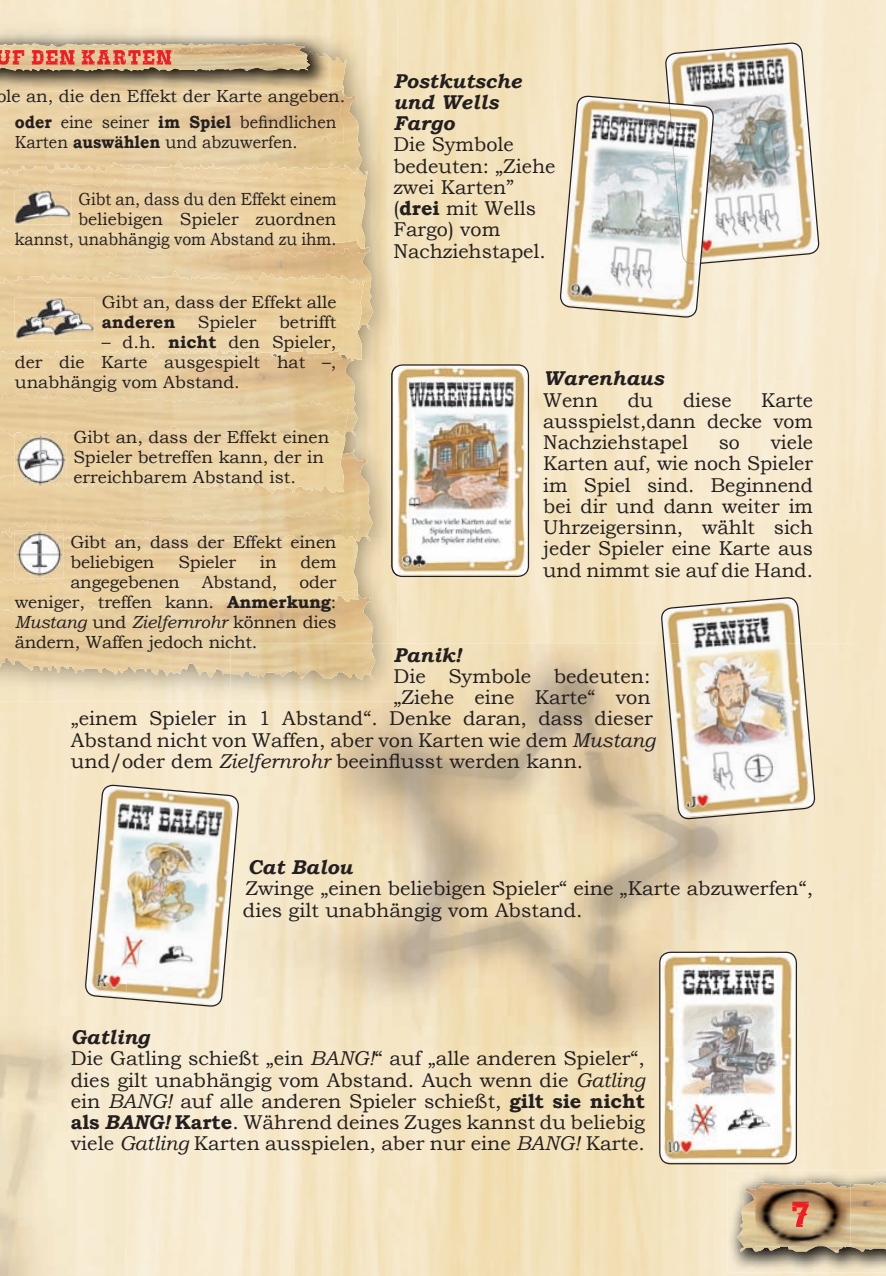
<style>
.page{position:relative;width:886px;height:1276px;background:#fff}
.page>*{position:absolute;margin:0;border:0;box-sizing:border-box;transform-origin:0 0}
.t1{font:35px "Saloon After";color:#ee1d23;scale:2.5 1}
.t2{font:20px/21.2px "Bookman Old Style";color:#231f20}
.t3{font:italic 700 20px/21.2px "Bookman Old Style";color:#231f20}
.t4{font:20px "Saloon After";letter-spacing:-.025em;color:#ee1d23;scale:2.5 1}
.t5{font:17.5px/20px "Bookman Old Style";color:#231f20;text-align:justify}
.t6{font:17.5px/20px "Bookman Old Style";color:#231f20;text-align:right;scale:.9 1}
.t7{font:17.5px "Bookman Old Style";color:#231f20;scale:.92 1}
.t8{font:700 17.5px "Bookman Old Style";color:#231f20}
.s1{font-weight:700}
.s2{font-style:italic}
.s3{font-weight:700;font-style:italic}
</style>
<div class="page">
<img style="left:397px;top:63px;width:181px;height:353px">
<img style="left:497px;top:416px;width:83px;height:227px">
<img style="left:397px;top:577px;width:100px;height:66px">
<div style="left:745px;top:1048px;width:84px;height:228px;background:#f6e9cc"></div>
<img style="left:661px;top:1161px;width:84px;height:115px">
<img style="left:0;top:979px;width:127px;height:297px">
<img style="left:397px;top:364px;width:132px;height:213px">
<svg style="left:661px;top:597px;width:154px;height:240px"></svg>
<svg style="left:84px;top:778px;width:156px;height:235px"></svg>
<img style="left:727px;top:1170px;width:159px;height:102px">
<img style="left:737px;top:1180px;width:149px;height:71px">
<img style="left:755px;top:1183px;width:95px;height:63px">
<img style="left:660px;top:952px;width:136px;height:209px">
<div style="left:659px;top:951px;width:138px;height:213px;border:1px solid #231f20;border-radius:11px"></div>
<svg style="left:559px;top:42px;width:261px;height:282px"></svg>
<img style="left:0;top:10px;width:397px;height:691px">
<img style="left:230px;top:643px;width:167px;height:58px">
<img style="left:392px;top:367px;width:5px;height:207px">
<img style="left:0;top:93px;width:362px;height:82px">
<img style="left:0;top:86px;width:344px;height:57px">
<img style="left:0;top:190px;width:299px;height:38px">
<img style="left:0;top:165px;width:299px;height:25px">
<img style="left:0;top:247px;width:370px;height:83px">
<img style="left:0;top:228px;width:366px;height:29px">
<img style="left:0;top:330px;width:295px;height:19px">
<img style="left:0;top:275px;width:295px;height:55px">
<img style="left:0;top:593px;width:374px;height:84px">
<img style="left:230px;top:643px;width:145px;height:37px">
<img style="left:0;top:541px;width:291px;height:37px">
<img style="left:0;top:578px;width:291px;height:36px">
<img style="left:0;top:449px;width:372px;height:92px">
<img style="left:0;top:510px;width:360px;height:31px">
<img style="left:0;top:436px;width:277px;height:14px">
<img style="left:0;top:450px;width:277px;height:43px">
<img style="left:0;top:353px;width:356px;height:83px">
<img style="left:49px;top:348px;width:292px;height:15px">
<img style="left:0;top:349px;width:352px;height:12px">
<img style="left:0;top:392px;width:349px;height:44px">
<img style="left:0;top:33px;width:329px;height:10px">
<img style="left:1px;top:43px;width:328px;height:48px">
<img style="left:222px;top:88px;width:98px;height:3px">
<svg style="left:0;top:70px;width:1px;height:37px"></svg>
<img style="left:0;top:43px;width:310px;height:27px">
<img style="left:15px;top:439px;width:51px;height:11px">
<img style="left:15px;top:450px;width:51px;height:36px">
<img style="left:15px;top:433px;width:51px;height:6px">
<img style="left:14px;top:190px;width:57px;height:35px">
<img style="left:15px;top:544px;width:48px;height:34px">
<img style="left:15px;top:530px;width:48px;height:14px">
<img style="left:15px;top:324px;width:80px;height:16px">
<img style="left:15px;top:297px;width:80px;height:27px">
<p class="t4" style="left:-5px;top:50px;width:73px">UF DEN KARTEN</p>
<p class="t5" style="left:-4px;top:83px;width:350px;line-height:25.8px;text-align:center">ole an, die den Effekt der Karte angeben. <span class="s1">oder</span> eine seiner <span class="s1">im Spiel</span> befindlichen</p>
<p class="t7" style="left:15px;top:131px;width:309px">Karten <span class="s1">auswählen</span> und abzuwerfen.</p>
<p class="t6" style="left:15px;top:189px;width:359px">Gibt an, dass du den Effekt einem beliebigen Spieler zuordnen<br>kannst, unabhängig vom Abstand zu ihm.</p>
<p class="t3" style="left:393px;top:70px;width:130px">Postkutsche und Wells<br>Fargo</p>
<p class="t2" style="left:393px;top:134px;width:164px">Die Symbole bedeuten: „Ziehe zwei Karten” (<span class="s1">drei</span> mit Wells<br>Fargo) vom<br>Nachziehstapel.</p>
<p class="t5" style="left:102px;top:291px;width:236px">Gibt an, dass der Effekt alle</p>
<p class="t8" style="left:102px;top:311px;width:75px">anderen</p>
<p class="t5" style="left:198px;top:311px;width:60px">Spieler</p>
<p class="t5" style="left:279px;top:311px;width:59px">betrifft</p>
<p class="t5" style="left:15px;top:331px;width:323px;text-indent:87px">– d.h. <span class="s1">nicht</span> den Spieler, der die Karte ausgespielt hat –, unabhängig vom Abstand.</p>
<p class="t5" style="left:73px;top:427px;width:257px;text-align:left">Gibt an, dass der Effekt einen<br>Spieler betreffen kann, der in erreichbarem Abstand ist.</p>
<p class="t3" style="left:543px;top:367px;width:122px">Warenhaus</p>
<p class="t2" style="left:543px;top:389px;width:56px">Wenn</p>
<p class="t2" style="left:628px;top:389px;width:27px">du</p>
<p class="t2" style="left:683px;top:389px;width:50px">diese</p>
<p class="t2" style="left:543px;top:389px;width:271px;text-align:justify;text-indent:218px">Karte ausspielst,dann decke vom Nachziehstapel</p>
<p class="t2" style="left:543px;top:431px;width:271px;text-align:justify;text-indent:227px">viele Karten auf, wie noch Spieler im Spiel sind. Beginnend bei dir und dann weiter im Uhrzeigersinn, wählt sich jeder Spieler eine Karte aus und nimmt sie auf die Hand.</p>
<p class="t2" style="left:719px;top:431px;width:23px">so</p>
<p class="t5" style="left:70px;top:532px;width:268px">Gibt an, dass der Effekt einen beliebigen</p>
<p class="t5" style="left:178px;top:552px;width:59px">Spieler</p>
<p class="t5" style="left:260px;top:552px;width:18px">in</p>
<p class="t5" style="left:300px;top:552px;width:38px">dem</p>
<p class="t5" style="left:15px;top:572px;width:323px;text-indent:285px">oder weniger, treffen kann. <span class="s1">Anmerkung</span>:<br><span class="s2">Mustang</span> und <span class="s2">Zielfernrohr</span> können dies ändern, Waffen jedoch nicht.</p>
<p class="t5" style="left:70px;top:572px;width:111px">angegebenen</p>
<p class="t5" style="left:202px;top:572px;width:77px">Abstand,</p>
<p class="t3" style="left:393px;top:644px;width:69px">Panik!</p>
<p class="t2" style="left:393px;top:665px;width:259px">Die Symbole bedeuten:</p>
<p class="t2" style="left:393px;top:686px;width:259px">„Ziehe eine Karte“ von</p>
<p class="t2" style="left:71px;top:707px;width:584px">„einem Spieler in 1 Abstand“. Denke daran, dass dieser</p>
<p class="t2" style="left:71px;top:729px;width:586px">Abstand nicht von Waffen, aber von Karten wie dem <span class="s2">Mustang</span></p>
<p class="t2" style="left:71px;top:750px;width:514px">und/oder dem <span class="s2">Zielfernrohr</span> beeinflusst werden kann.</p>
<p class="t3" style="left:248px;top:856px;width:106px">Cat Balou</p>
<p class="t2" style="left:243px;top:877px;width:572px">Zwinge „einen beliebigen Spieler“ eine „Karte abzuwerfen“, dies gilt unabhängig vom Abstand.</p>
<p class="t2" style="left:71px;top:1026px;width:576px"><span class="s3">Gatling<br></span>Die Gatling schießt „ein <span class="s2">BANG!</span>“ auf „alle anderen Spieler“, dies gilt unabhängig vom Abstand. Auch wenn die <span class="s2">Gatling </span>ein <span class="s2">BANG!</span> auf alle anderen Spieler schießt, <span class="s1">gilt sie nicht als</span> <span class="s3">BANG!</span> <span class="s1">Karte</span>. Während deines Zuges kannst du beliebig viele <span class="s2">Gatling</span> Karten ausspielen, aber nur eine <span class="s2">BANG!</span> Karte.</p>
<h1 class="t1" style="left:788px;top:1201px;width:11px">7</h1>
</div>
